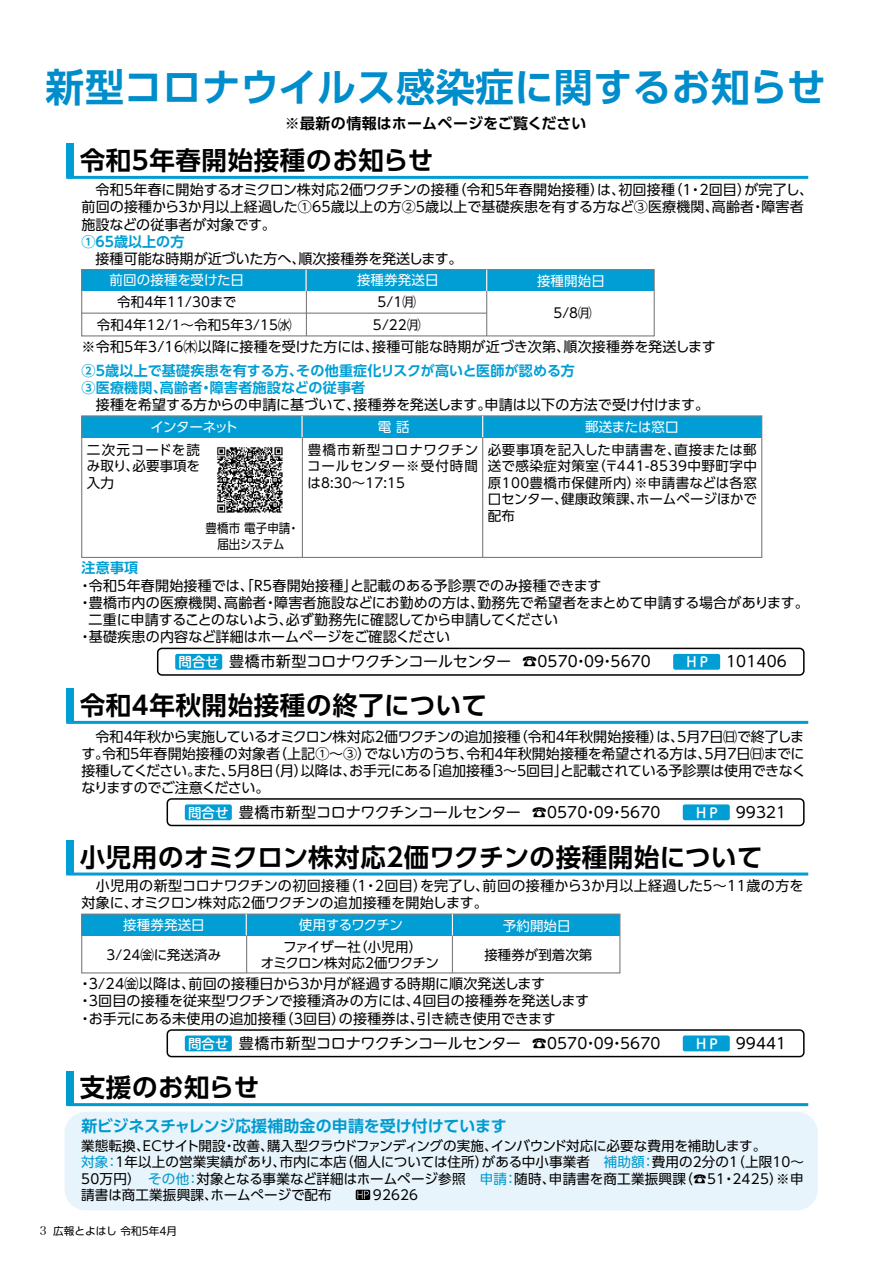
<style>
.page{position:relative;width:893px;height:1263px;background:#fff}
.page>*{position:absolute;margin:0;border:0;box-sizing:border-box;transform-origin:0 0}
.t1{font:700 39px "UD Shin Go Pr 6 N De";letter-spacing:.005em;color:#008dcb}
.t2{font:700 25.5px "UD Shin Go Pr 6 N De";letter-spacing:.025em;color:#000}
.t3{font:700 15.9px "UD Shin Go Pr 6 N De";color:#009ace}
.t4{font:15.15px "UD Shin M Go Pr 6 N";letter-spacing:.01em;color:#000}
.t5{font:700 15px "UD Shin Go Pr 6 N De";letter-spacing:.01em;color:#000}
.t6{font:14.1px/17.2px "UD Shin Go Pr 6 N";color:#000}
.t7{font:700 14.1px/17.2px "UD Shin Go Pr 6 N De";letter-spacing:.015em;color:#009ed4}
.t8{font:14.1px "UD Shin Go Pr 6 N";letter-spacing:-.02em;color:#000}
.t9{font:13.5px/16.5px "UD Shin Go Pr 6 N";letter-spacing:.01em;color:#000;text-align:justify}
.t10{font:13.5px "UD Shin Go Pr 6 N";letter-spacing:-.005em;color:#fff}
.t11{font:13.5px/16.5px "UD Shin Go Pr 6 N";letter-spacing:-.025em;color:#000;text-align:center}
.t12{font:13.5px "UD Shin Go Pr 6 N";letter-spacing:-.04em;color:#fff}
.t13{font:13.5px "UD Shin Go Pr 6 N";letter-spacing:-.05em;color:#fff}
.t14{font:12.75px/15.8px "UD Shin Go Pr 6 N";letter-spacing:.01em;color:#000;text-align:center;scale:.9 1}
.t15{font:10.65px "UD Shin Go Pr 6 N";color:#000}
.s1{font-weight:500;font-size:13.5px;color:#fff}
.s2{color:#009ace}
.s3{font-family:"Hira Min Pro W3";font-size:11.7px}
</style>
<div class="page">
<div style="left:66px;top:143px;width:7px;height:34px;background:#009ed4"></div>
<hr style="left:66px;top:176px;width:742px;height:3px;background:#009ed4">
<div style="left:66px;top:688px;width:7px;height:34px;background:#009ed4"></div>
<hr style="left:66px;top:721px;width:742px;height:3px;background:#009ed4">
<div style="left:157px;top:648px;width:648px;height:28px;border:2px solid #000;border-radius:4px"></div>
<div style="left:175px;top:654px;width:47px;height:16px;background:#009ed4;border-radius:2px"></div>
<div style="left:673px;top:654px;width:47px;height:16px;background:#009ed4;border-radius:2px"></div>
<div style="left:167px;top:798px;width:638px;height:28px;border:2px solid #000;border-radius:4px"></div>
<div style="left:185px;top:804px;width:47px;height:16px;background:#009ed4;border-radius:2px"></div>
<div style="left:683px;top:804px;width:47px;height:16px;background:#009ed4;border-radius:2px"></div>
<div style="left:167px;top:1029px;width:638px;height:28px;border:2px solid #000;border-radius:4px"></div>
<div style="left:185px;top:1035px;width:47px;height:16px;background:#009ed4;border-radius:2px"></div>
<div style="left:683px;top:1035px;width:47px;height:16px;background:#009ed4;border-radius:2px"></div>
<div style="left:64px;top:1112px;width:754px;height:98px;background:#e8f4fb;border-radius:21px"></div>
<div style="left:82px;top:270px;width:572px;height:21px;background:#009ed4"></div>
<div style="left:81px;top:269px;width:574px;height:67px;border:1px solid #7d7d7d"></div>
<hr style="left:306px;top:274px;width:1px;height:62px;background:#7d7d7d">
<hr style="left:486px;top:274px;width:1px;height:62px;background:#7d7d7d">
<hr style="left:305px;top:270px;width:2px;height:21px;background:#fff">
<svg style="left:486px;top:270px;width:1px;height:21px"></svg>
<hr style="left:82px;top:313px;width:405px;height:1px;background:#7d7d7d">
<div style="left:82px;top:416px;width:680px;height:21px;background:#009ed4"></div>
<div style="left:81px;top:415px;width:681px;height:143px;border:1px solid #7d7d7d"></div>
<hr style="left:302px;top:420px;width:1px;height:137px;background:#7d7d7d">
<hr style="left:482px;top:420px;width:1px;height:137px;background:#7d7d7d">
<hr style="left:301px;top:416px;width:2px;height:21px;background:#fff">
<svg style="left:482px;top:416px;width:1px;height:21px"></svg>
<div style="left:66px;top:840px;width:7px;height:34px;background:#009ed4"></div>
<hr style="left:66px;top:872px;width:742px;height:3px;background:#009ed4">
<div style="left:82px;top:914px;width:538px;height:22px;background:#009ed4"></div>
<div style="left:81px;top:913px;width:539px;height:60px;border:1px solid #7d7d7d"></div>
<hr style="left:246px;top:918px;width:1px;height:55px;background:#7d7d7d">
<hr style="left:452px;top:918px;width:1px;height:55px;background:#7d7d7d">
<svg style="left:246px;top:914px;width:1px;height:21px"></svg>
<svg style="left:452px;top:914px;width:1px;height:21px"></svg>
<img style="left:217px;top:447px;width:66px;height:66px">
<div style="left:66px;top:1071px;width:7px;height:33px;background:#009ace"></div>
<hr style="left:66px;top:1103px;width:742px;height:3px;background:#009ace">
<div style="left:356px;top:1190px;width:14px;height:10px;background:#6e6e6e"></div>
<svg style="left:358px;top:1191px;width:11px;height:8px"></svg>
<h1 class="t1" style="left:45px;top:56px;width:782px">新型コロナウイルス感染症に関するお知らせ</h1>
<p class="t5" style="left:285px;top:111px;width:303px">※最新の情報はホームページをご覧ください</p>
<h2 class="t2" style="left:80px;top:140px;width:355px">令和5年春開始接種のお知らせ</h2>
<p class="t6" style="left:82px;top:181px;width:733px;text-indent:14px">令和5年春に開始するオミクロン株対応2価ワクチンの接種（令和5年春開始接種）は、初回接種（1・2回目）が完了し、前回の接種から3か月以上経過した①65歳以上の方②5歳以上で基礎疾患を有する方など③医療機関、高齢者・障害者施設などの従事者が対象です。</p>
<p class="t7" style="left:82px;top:233px;width:104px">①65歳以上の方</p>
<p class="t6" style="left:82px;top:250px;width:383px">　接種可能な時期が近づいた方へ、順次接種券を発送します。</p>
<p class="t10" style="left:109px;top:269px;width:136px">前回の接種を受けた日</p>
<p class="t10" style="left:357px;top:269px;width:83px">接種券発送日</p>
<p class="t10" style="left:537px;top:270px;width:69px">接種開始日</p>
<p class="t9" style="left:97px;top:290px;width:196px;line-height:22.8px;text-indent:21px">令和4年11/30まで<br>令和4年12/1～令和5年3/15㈬</p>
<p class="t9" style="left:377px;top:294px;width:40px">5/1㈪</p>
<p class="t9" style="left:373px;top:316px;width:49px">5/22㈪</p>
<p class="t9" style="left:554px;top:304px;width:40px">5/8㈪</p>
<p class="t6" style="left:82px;top:338px;width:636px">※令和5年3/16㈭以降に接種を受けた方には、接種可能な時期が近づき次第、順次接種券を発送します</p>
<p class="t7" style="left:82px;top:361px;width:495px">②5歳以上で基礎疾患を有する方、その他重症化リスクが高いと医師が認める方<br>③医療機関、高齢者・障害者施設などの従事者</p>
<p class="t6" style="left:82px;top:396px;width:629px">　接種を希望する方からの申請に基づいて、接種券を発送します。申請は以下の方法で受け付けます。</p>
<p class="t13" style="left:150px;top:416px;width:89px">インターネット</p>
<p class="t10" style="left:378px;top:416px;width:33px">電 話</p>
<p class="t10" style="left:585px;top:416px;width:95px">郵送または窓口</p>
<p class="t9" style="left:87px;top:441px;width:115px">二次元コードを読み取り、必要事項を入力</p>
<p class="t9" style="left:307px;top:441px;width:173px">豊橋市新型コロナワクチンコールセンター※受付時間は8:30～17:15</p>
<p class="t9" style="left:488px;top:441px;width:271px">必要事項を記入した申請書を、直接または郵送で感染症対策室（〒441-8539中野町字中原100豊橋市保健所内）※申請書などは各窓口センター、健康政策課、ホームページほかで配布</p>
<p class="t14" style="left:205px;top:520px;width:106px">豊橋市 電子申請・届出システム</p>
<p class="t7" style="left:82px;top:559px;width:58px">注意事項</p>
<p class="t6" style="left:78px;top:576px;width:525px">・令和5年春開始接種では、「R5春開始接種」と記載のある予診票でのみ接種できます</p>
<p class="t6" style="left:78px;top:593px;width:732px">・豊橋市内の医療機関、高齢者・障害者施設などにお勤めの方は、勤務先で希望者をまとめて申請する場合があります。</p>
<p class="t8" style="left:89px;top:608px;width:471px">二重に申請することのないよう、必ず勤務先に確認してから申請してください</p>
<p class="t6" style="left:78px;top:628px;width:374px">・基礎疾患の内容など詳細はホームページをご確認ください</p>
<p class="t4" style="left:179px;top:649px;width:581px"><span class="s1">問合せ</span> 豊橋市新型コロナワクチンコールセンター ☎0570・09・5670　　　　　　　</p>
<p class="t4" style="left:686px;top:649px;width:102px"><span class="s1">H P</span> 101406</p>
<h2 class="t2" style="left:80px;top:685px;width:409px">令和4年秋開始接種の終了について</h2>
<p class="t6" style="left:81px;top:727px;width:726px;text-align:justify">　令和4年秋から実施しているオミクロン株対応2価ワクチンの追加接種（令和4年秋開始接種）は、5月7日㈰で終了します。令和5年春開始接種の対象者（上記①～③）でない方のうち、令和4年秋開始接種を希望される方は、5月7日㈰までに接種してください。また、5月8日（月）以降は、お手元にある「追加接種3～5回目」と記載されている予診票は使用できなくなりますのでご注意ください。</p>
<p class="t4" style="left:188px;top:799px;width:581px"><span class="s1">問合せ</span> 豊橋市新型コロナワクチンコールセンター ☎0570・09・5670　　　　　　　</p>
<p class="t4" style="left:696px;top:799px;width:92px"><span class="s1">H P</span> 99321</p>
<h2 class="t2" style="left:80px;top:836px;width:684px">小児用のオミクロン株対応2価ワクチンの接種開始について</h2>
<p class="t6" style="left:82px;top:876px;width:723px">　小児用の新型コロナワクチンの初回接種（1・2回目）を完了し、前回の接種から3か月以上経過した5～11歳の方を対象に、オミクロン株対応2価ワクチンの追加接種を開始します。</p>
<p class="t10" style="left:123px;top:914px;width:83px">接種券発送日</p>
<p class="t12" style="left:299px;top:914px;width:106px">使用するワクチン</p>
<p class="t10" style="left:503px;top:914px;width:69px">予約開始日</p>
<p class="t9" style="left:106px;top:946px;width:116px">3/24㈮に発送済み</p>
<p class="t11" style="left:261px;top:938px;width:180px">ファイザー社（小児用）<br>オミクロン株対応2価ワクチン</p>
<p class="t9" style="left:484px;top:946px;width:109px">接種券が到着次第</p>
<p class="t6" style="left:78px;top:975px;width:513px">・3/24㈮以降は、前回の接種日から3か月が経過する時期に順次発送します<br>・3回目の接種を従来型ワクチンで接種済みの方には、4回目の接種券を発送します・お手元にある未使用の追加接種（3回目）の接種券は、引き続き使用できます</p>
<p class="t4" style="left:188px;top:1031px;width:581px"><span class="s1">問合せ</span> 豊橋市新型コロナワクチンコールセンター ☎0570・09・5670　　　　　　　</p>
<p class="t4" style="left:696px;top:1031px;width:92px"><span class="s1">H P</span> 99441</p>
<h2 class="t2" style="left:80px;top:1067px;width:181px">支援のお知らせ</h2>
<p class="t3" style="left:81px;top:1113px;width:427px">新ビジネスチャレンジ応援補助金の申請を受け付けています</p>
<p class="t9" style="left:81px;top:1137px;width:724px;text-align:left">業態転換、ECサイト開設・改善、購入型クラウドファンディングの実施、インバウンド対応に必要な費用を補助します。<br><span class="s2">対象：</span>1年以上の営業実績があり、市内に本店（個人については住所）がある中小事業者　<span class="s2">補助額：</span>費用の2分の1（上限10～50万円）　<span class="s2">その他：</span>対象となる事業など詳細はホームページ参照　<span class="s2">申請：</span>随時、申請書を商工業振興課（☎51・2425）※申請書は商工業振興課、ホームぺージで配布　　　92626</p>
<p class="t15" style="left:40px;top:1222px;width:139px"><span class="s3">3</span> 広報とよはし 令和5年4月</p>
</div>
